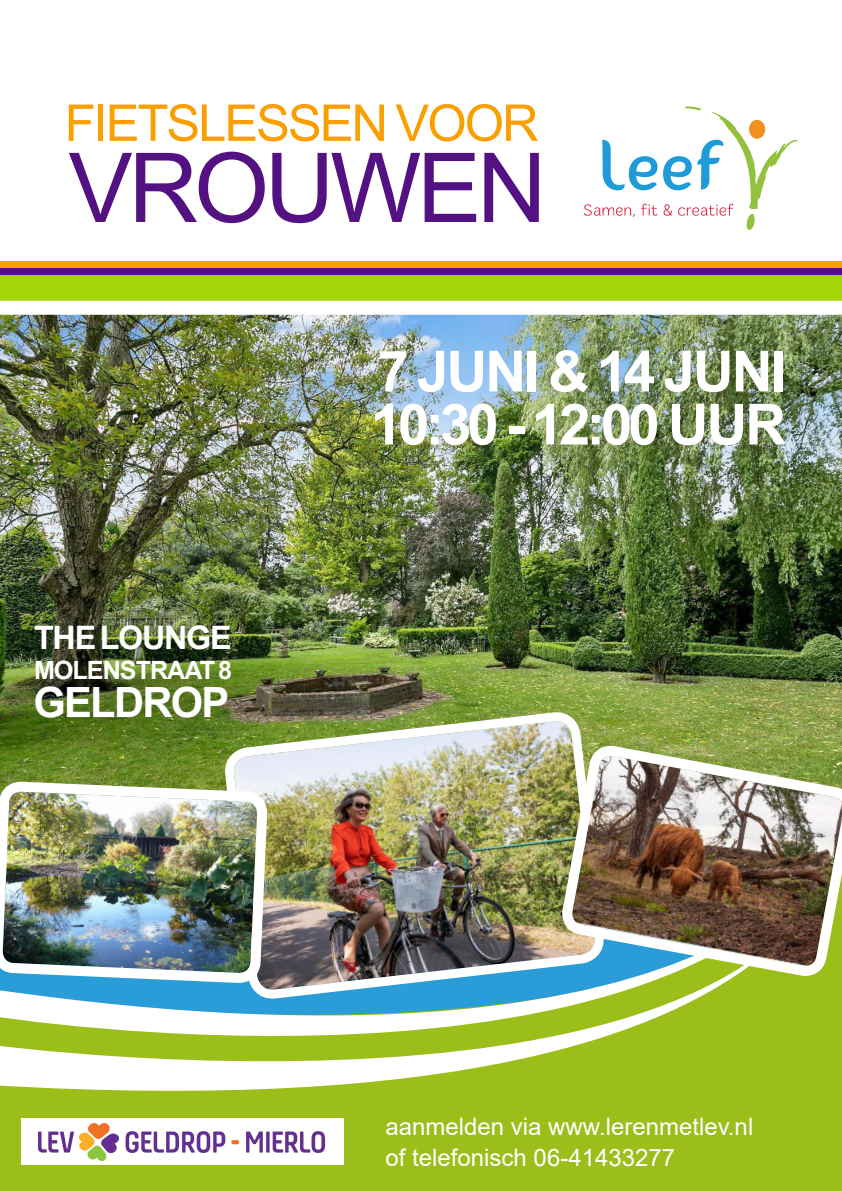
<style>
.page{position:relative;width:842px;height:1191px;background:#fff}
.page>*{position:absolute;margin:0;border:0;box-sizing:border-box;transform-origin:0 0}
.t1{font:96.5px "Arial";letter-spacing:-.045em;color:#541182}
.t2{font:700 56.8px "Arial";letter-spacing:-.04em;color:#fff}
.t3{font:700 56.7px "Arial";letter-spacing:-.075em;color:#fff}
.t4{font:50.7px "Arial";letter-spacing:-.04em;color:#f99f00}
.t5{font:700 41.7px "Arial";letter-spacing:-.04em;color:#fff}
.t6{font:700 32.4px "Arial";letter-spacing:-.04em;color:#fff}
.t7{font:700 25.2px "Arial";letter-spacing:-.04em;color:#fff}
.t8{font:24px "Arial";color:#fff}
</style>
<div class="page">
<div style="left:0;top:261px;width:842px;height:37px;background:#f99f00"></div>
<div style="left:0;top:268px;width:842px;height:37px;background:#541182"></div>
<div style="left:0;top:275px;width:842px;height:38px;background:#a5d507"></div>
<img style="left:0;top:301px;width:842px;height:459px">
<svg style="left:0;top:760px;width:842px;height:431px;background:#93b51d"></svg>
<img style="left:228px;top:715px;width:373px;height:65px">
<img style="left:0;top:780px;width:842px;height:379px">
<img style="left:0;top:828px;width:842px;height:298px">
<img style="left:555px;top:739px;width:287px;height:244px">
<div style="left:21px;top:1118px;width:322px;height:47px;background:#fff"></div>
<img style="left:38px;top:1123px;width:288px;height:37px">
<svg style="left:583px;top:106px;width:215px;height:124px"></svg>
<p class="t4" style="left:65px;top:88px;width:475px">FIETSLESSEN VOOR</p>
<p class="t1" style="left:68px;top:122px;width:480px">VROUWEN</p>
<p class="t6" style="left:34px;top:614px;width:199px">THE LOUNGE</p>
<p class="t7" style="left:34px;top:652px;width:200px">MOLENSTRAAT 8</p>
<p class="t5" style="left:34px;top:673px;width:197px">GELDROP</p>
<p class="t2" style="left:377px;top:331px;width:410px">7 JUNI &amp; 14 JUNI</p>
<p class="t3" style="left:371px;top:384px;width:417px">10:30 - 12:00 UUR</p>
<p class="t8" style="left:386px;top:1110px;width:369px">aanmelden via www.lerenmetlev.nl</p>
<p class="t8" style="left:386px;top:1141px;width:291px">of telefonisch 06-41433277</p>
</div>
